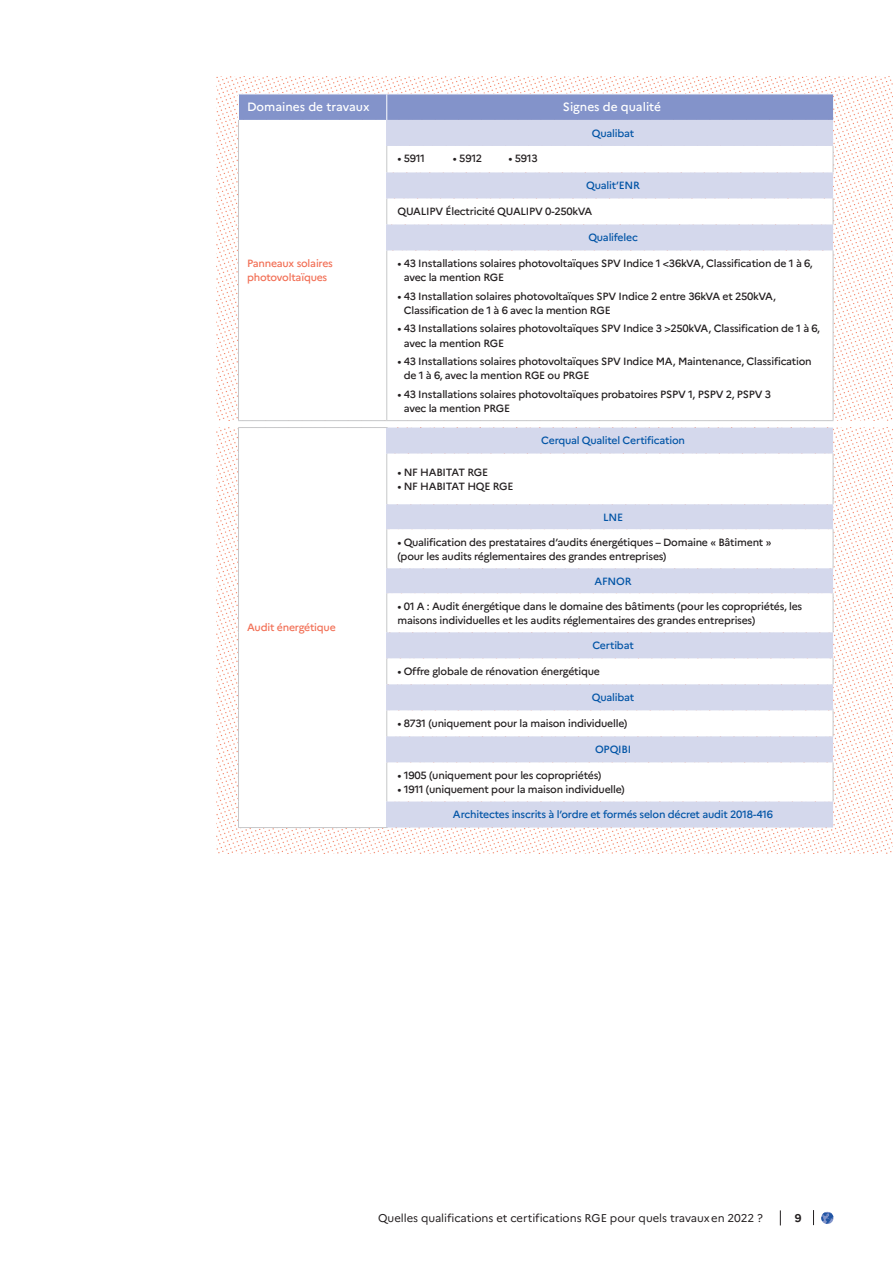
<style>
.page{position:relative;width:893px;height:1263px;background:#fff}
.page>*{position:absolute;margin:0;border:0;box-sizing:border-box;transform-origin:0 0}
.TABLEAU_-_entrée_3{font:500 12px "Marianne";color:#fff}
.t1{font:11.25px "Marianne";letter-spacing:-.005em;color:#231f20}
.t2{font:700 11.25px "Marianne";color:#231f20}
.INT_-_TABLEAU_-_Donn{font:500 10.5px/14.2px "Marianne";letter-spacing:-.02em;color:#231f20}
.TABLEAU_-_entrée_1{font:500 10.5px "Marianne";letter-spacing:-.02em;color:#0154a6}
._2022_Entree_tableau{font:500 10.5px/14.2px "Marianne";letter-spacing:-.02em;color:#f26f55}
</style>
<div class="page">
<img style="left:217px;top:427px;width:676px;height:427px">
<img style="left:217px;top:77px;width:676px;height:344px">
<svg style="left:780px;top:1210px;width:1px;height:15px"></svg>
<svg style="left:813px;top:1210px;width:1px;height:15px"></svg>
<svg style="left:821px;top:1212px;width:12px;height:12px"></svg>
<svg style="left:239px;top:250px;width:594px;height:170px"></svg>
<hr style="left:238px;top:420px;width:149px;height:1px;background:#c7c8ca">
<hr style="left:833px;top:250px;width:1px;height:170px;background:#c7c8ca">
<hr style="left:238px;top:250px;width:1px;height:170px;background:#c7c8ca">
<hr style="left:386px;top:250px;width:1px;height:170px;background:#c7c8ca">
<svg style="left:238px;top:94px;width:596px;height:156px"></svg>
<hr style="left:387px;top:420px;width:446px;height:1px;background:#c7c8ca">
<svg style="left:239px;top:428px;width:147px;height:399px"></svg>
<svg style="left:387px;top:427px;width:446px;height:400px"></svg>
<hr style="left:238px;top:827px;width:149px;height:1px;background:#c7c8ca">
<svg style="left:833px;top:710px;width:1px;height:26px"></svg>
<hr style="left:833px;top:762px;width:1px;height:39px;background:#c7c8ca">
<hr style="left:833px;top:453px;width:1px;height:51px;background:#c7c8ca">
<hr style="left:386px;top:529px;width:1px;height:39px;background:#c7c8ca">
<hr style="left:833px;top:529px;width:1px;height:39px;background:#c7c8ca">
<hr style="left:386px;top:593px;width:1px;height:39px;background:#c7c8ca">
<hr style="left:833px;top:593px;width:1px;height:39px;background:#c7c8ca">
<hr style="left:238px;top:427px;width:149px;height:1px;background:#c7c8ca">
<svg style="left:238px;top:428px;width:1px;height:25px"></svg>
<hr style="left:238px;top:453px;width:1px;height:51px;background:#c7c8ca">
<hr style="left:386px;top:453px;width:1px;height:51px;background:#c7c8ca">
<svg style="left:238px;top:504px;width:1px;height:25px"></svg>
<hr style="left:238px;top:529px;width:1px;height:39px;background:#c7c8ca">
<svg style="left:238px;top:568px;width:1px;height:25px"></svg>
<hr style="left:238px;top:593px;width:1px;height:39px;background:#c7c8ca">
<svg style="left:238px;top:632px;width:1px;height:130px"></svg>
<hr style="left:238px;top:762px;width:1px;height:39px;background:#c7c8ca">
<hr style="left:386px;top:762px;width:1px;height:39px;background:#c7c8ca">
<svg style="left:238px;top:801px;width:1px;height:26px"></svg>
<svg style="left:386px;top:428px;width:1px;height:25px"></svg>
<svg style="left:386px;top:504px;width:1px;height:25px"></svg>
<svg style="left:386px;top:568px;width:1px;height:25px"></svg>
<svg style="left:386px;top:632px;width:1px;height:130px"></svg>
<svg style="left:386px;top:801px;width:1px;height:26px"></svg>
<svg style="left:833px;top:658px;width:1px;height:26px"></svg>
<p class="TABLEAU_-_entrée_3" style="left:247px;top:98px;width:124px">Domaines de travaux</p>
<p class="TABLEAU_-_entrée_3" style="left:563px;top:98px;width:100px">Signes de qualité</p>
<p class="_2022_Entree_tableau" style="left:247px;top:255px;width:87px">Panneaux solaires photovoltaïques</p>
<p class="_2022_Entree_tableau" style="left:247px;top:620px;width:90px">Audit énergétique</p>
<p class="INT_-_TABLEAU_-_Donn" style="left:397px;top:151px;width:29px">• 5911</p>
<p class="INT_-_TABLEAU_-_Donn" style="left:453px;top:151px;width:31px">• 5912</p>
<p class="INT_-_TABLEAU_-_Donn" style="left:509px;top:151px;width:31px">• 5913</p>
<p class="TABLEAU_-_entrée_1" style="left:592px;top:125px;width:44px">Qualibat</p>
<p class="TABLEAU_-_entrée_1" style="left:586px;top:178px;width:55px">Qualit’ENR</p>
<p class="INT_-_TABLEAU_-_Donn" style="left:397px;top:204px;width:196px">QUALIPV Électricité QUALIPV 0-250kVA</p>
<p class="TABLEAU_-_entrée_1" style="left:588px;top:230px;width:51px">Qualifelec</p>
<p class="INT_-_TABLEAU_-_Donn" style="left:404px;top:255px;width:410px;text-indent:-6px">• 43 Installations solaires photovoltaïques SPV Indice 1 &lt;36kVA, Classification de 1 à 6, avec la mention RGE</p>
<p class="INT_-_TABLEAU_-_Donn" style="left:404px;top:288px;width:374px;text-indent:-6px">• 43 Installation solaires photovoltaïques SPV Indice 2 entre 36kVA et 250kVA,<br>Classification de 1 à 6 avec la mention RGE</p>
<p class="INT_-_TABLEAU_-_Donn" style="left:404px;top:321px;width:418px;text-indent:-6px">• 43 Installations solaires photovoltaïques SPV Indice 3 &gt;250kVA, Classification de 1 à 6, avec la mention RGE</p>
<p class="INT_-_TABLEAU_-_Donn" style="left:404px;top:353px;width:410px;text-indent:-6px">• 43 Installations solaires photovoltaïques SPV Indice MA, Maintenance, Classification de 1 à 6, avec la mention RGE ou PRGE</p>
<p class="INT_-_TABLEAU_-_Donn" style="left:404px;top:386px;width:369px;text-indent:-6px">• 43 Installations solaires photovoltaïques probatoires PSPV 1, PSPV 2, PSPV 3 avec la mention PRGE</p>
<p class="INT_-_TABLEAU_-_Donn" style="left:397px;top:464px;width:92px">• NF HABITAT RGE</p>
<p class="INT_-_TABLEAU_-_Donn" style="left:397px;top:478px;width:118px">• NF HABITAT HQE RGE</p>
<p class="TABLEAU_-_entrée_1" style="left:541px;top:433px;width:145px">Cerqual Qualitel Certification</p>
<p class="TABLEAU_-_entrée_1" style="left:603px;top:509px;width:21px">LNE</p>
<p class="INT_-_TABLEAU_-_Donn" style="left:397px;top:534px;width:375px">• Qualification des prestataires d’audits énergétiques – Domaine « Bâtiment » (pour les audits réglementaires des grandes entreprises)</p>
<p class="TABLEAU_-_entrée_1" style="left:595px;top:573px;width:38px">AFNOR</p>
<p class="INT_-_TABLEAU_-_Donn" style="left:397px;top:598px;width:406px">• 01 A : Audit énergétique dans le domaine des bâtiments (pour les copropriétés, les maisons individuelles et les audits réglementaires des grandes entreprises)</p>
<p class="TABLEAU_-_entrée_1" style="left:592px;top:637px;width:43px">Certibat</p>
<p class="INT_-_TABLEAU_-_Donn" style="left:397px;top:664px;width:204px">• Offre globale de rénovation énergétique</p>
<p class="TABLEAU_-_entrée_1" style="left:592px;top:689px;width:44px">Qualibat</p>
<p class="INT_-_TABLEAU_-_Donn" style="left:397px;top:716px;width:231px">• 8731 (uniquement pour la maison individuelle)</p>
<p class="TABLEAU_-_entrée_1" style="left:595px;top:741px;width:38px">OPQIBI</p>
<p class="INT_-_TABLEAU_-_Donn" style="left:397px;top:767px;width:206px">• 1905 (uniquement pour les copropriétés)</p>
<p class="INT_-_TABLEAU_-_Donn" style="left:397px;top:781px;width:229px">• 1911 (uniquement pour la maison individuelle)</p>
<p class="TABLEAU_-_entrée_1" style="left:453px;top:807px;width:322px">Architectes inscrits à l’ordre et formés selon décret audit 2018-416</p>
<p class="t1" style="left:378px;top:1209px;width:386px">Quelles qualifications et certifications RGE pour quels travaux en 2022 ?</p>
<p class="t2" style="left:795px;top:1209px;width:8px">9</p>
</div>
